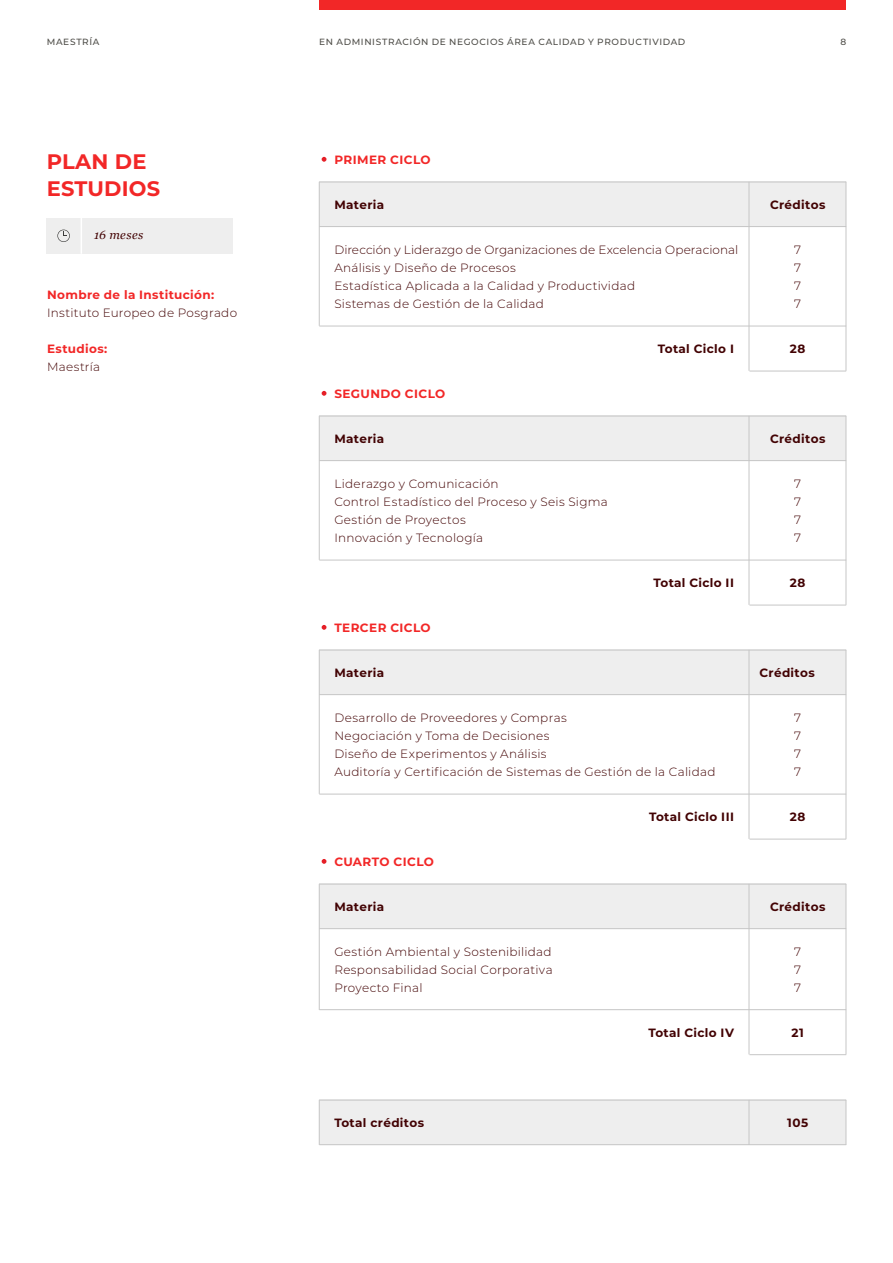
<style>
.page{position:relative;width:893px;height:1263px;background:#fff}
.page>*{position:absolute;margin:0;border:0;box-sizing:border-box;transform-origin:0 0}
.t1{font:700 21px/27px "Montserrat";letter-spacing:.01em;color:#f22727}
.t2{font:300 12px/18px "Montserrat";letter-spacing:.02em;color:#420203;text-align:justify}
.t3{font:700 12px "Montserrat";letter-spacing:.025em;color:#420203}
.t4{font:700 12px "Montserrat";letter-spacing:.03em;color:#f22727}
.t5{font:italic 12px "Georgia";letter-spacing:.035em;color:#420203}
.t6{font:500 9px "Montserrat";letter-spacing:.07em;color:#4e4d48}
</style>
<div class="page">
<div style="left:319px;top:0;width:527px;height:10px;background:#f22727"></div>
<div style="left:319px;top:182px;width:527px;height:45px;background:#eee"></div>
<div style="left:319px;top:416px;width:527px;height:45px;background:#eee"></div>
<div style="left:319px;top:650px;width:527px;height:45px;background:#eee"></div>
<div style="left:319px;top:884px;width:527px;height:45px;background:#eee"></div>
<div style="left:319px;top:1100px;width:527px;height:45px;background:#eee"></div>
<div style="left:47px;top:218px;width:186px;height:36px;background:#eee"></div>
<svg style="left:57px;top:230px;width:13px;height:12px"></svg>
<hr style="left:81px;top:218px;width:1px;height:36px;background:#fff">
<hr style="left:319px;top:182px;width:527px;height:1px;background:#c6c6c6">
<hr style="left:319px;top:416px;width:527px;height:1px;background:#c6c6c6">
<hr style="left:319px;top:650px;width:527px;height:1px;background:#c6c6c6">
<hr style="left:319px;top:884px;width:527px;height:1px;background:#c6c6c6">
<hr style="left:319px;top:1100px;width:527px;height:1px;background:#c6c6c6">
<hr style="left:319px;top:226px;width:527px;height:1px;background:#c6c6c6">
<hr style="left:319px;top:460px;width:527px;height:1px;background:#c6c6c6">
<hr style="left:319px;top:694px;width:527px;height:1px;background:#c6c6c6">
<hr style="left:319px;top:928px;width:527px;height:1px;background:#c6c6c6">
<hr style="left:319px;top:1144px;width:527px;height:1px;background:#c6c6c6">
<hr style="left:319px;top:326px;width:527px;height:1px;background:#c6c6c6">
<hr style="left:319px;top:560px;width:527px;height:1px;background:#c6c6c6">
<hr style="left:319px;top:794px;width:527px;height:1px;background:#c6c6c6">
<hr style="left:319px;top:1009px;width:527px;height:1px;background:#c6c6c6">
<hr style="left:749px;top:371px;width:97px;height:1px;background:#c6c6c6">
<hr style="left:749px;top:605px;width:97px;height:1px;background:#c6c6c6">
<hr style="left:749px;top:839px;width:97px;height:1px;background:#c6c6c6">
<hr style="left:749px;top:1054px;width:97px;height:1px;background:#c6c6c6">
<svg style="left:322px;top:157px;width:4px;height:5px"></svg>
<svg style="left:322px;top:391px;width:4px;height:5px"></svg>
<svg style="left:322px;top:625px;width:4px;height:5px"></svg>
<svg style="left:322px;top:859px;width:4px;height:5px"></svg>
<hr style="left:749px;top:182px;width:1px;height:189px;background:#c6c6c6">
<hr style="left:749px;top:416px;width:1px;height:189px;background:#c6c6c6">
<hr style="left:749px;top:650px;width:1px;height:189px;background:#c6c6c6">
<hr style="left:749px;top:884px;width:1px;height:170px;background:#c6c6c6">
<hr style="left:749px;top:1100px;width:1px;height:45px;background:#c6c6c6">
<hr style="left:846px;top:182px;width:1px;height:189px;background:#c6c6c6">
<hr style="left:846px;top:416px;width:1px;height:189px;background:#c6c6c6">
<hr style="left:846px;top:650px;width:1px;height:189px;background:#c6c6c6">
<hr style="left:846px;top:884px;width:1px;height:170px;background:#c6c6c6">
<hr style="left:846px;top:1100px;width:1px;height:45px;background:#c6c6c6">
<hr style="left:319px;top:182px;width:1px;height:144px;background:#c6c6c6">
<hr style="left:319px;top:416px;width:1px;height:144px;background:#c6c6c6">
<hr style="left:319px;top:650px;width:1px;height:144px;background:#c6c6c6">
<hr style="left:319px;top:884px;width:1px;height:126px;background:#c6c6c6">
<hr style="left:319px;top:1100px;width:1px;height:45px;background:#c6c6c6">
<p class="t6" style="left:47px;top:36px;width:54px">MAESTRÍA</p>
<p class="t6" style="left:319px;top:36px;width:368px">EN ADMINISTRACIÓN DE NEGOCIOS ÁREA CALIDAD Y PRODUCTIVIDAD</p>
<p class="t6" style="left:840px;top:36px;width:7px">8</p>
<h1 class="t1" style="left:47px;top:147px;width:115px">PLAN DE<br>ESTUDIOS</h1>
<p class="t5" style="left:94px;top:226px;width:51px">16 meses</p>
<p class="t4" style="left:47px;top:286px;width:169px">Nombre de la Institución:</p>
<p class="t2" style="left:47px;top:303px;width:192px">Instituto Europeo de Posgrado</p>
<p class="t4" style="left:47px;top:340px;width:62px">Estudios:</p>
<p class="t2" style="left:47px;top:357px;width:55px">Maestría</p>
<p class="t4" style="left:334px;top:151px;width:98px">PRIMER CICLO</p>
<p class="t3" style="left:334px;top:196px;width:51px">Materia</p>
<p class="t3" style="left:770px;top:196px;width:57px">Créditos</p>
<p class="t2" style="left:334px;top:240px;width:405px;text-align:left">Dirección y Liderazgo de Organizaciones de Excelencia Operacional Análisis y Diseño de Procesos<br>Estadística Aplicada a la Calidad y Productividad<br>Sistemas de Gestión de la Calidad</p>
<p class="t2" style="left:794px;top:240px;width:8px">7<br>7<br>7<br>7</p>
<p class="t3" style="left:658px;top:340px;width:78px">Total Ciclo I</p>
<p class="t3" style="left:790px;top:340px;width:17px">28</p>
<p class="t4" style="left:334px;top:385px;width:112px">SEGUNDO CICLO</p>
<p class="t3" style="left:334px;top:430px;width:51px">Materia</p>
<p class="t3" style="left:770px;top:430px;width:57px">Créditos</p>
<p class="t2" style="left:334px;top:474px;width:275px;text-align:left">Liderazgo y Comunicación<br>Control Estadístico del Proceso y Seis Sigma<br>Gestión de Proyectos<br>Innovación y Tecnología</p>
<p class="t2" style="left:794px;top:474px;width:8px">7<br>7<br>7<br>7</p>
<p class="t3" style="left:653px;top:574px;width:82px">Total Ciclo II</p>
<p class="t3" style="left:790px;top:574px;width:17px">28</p>
<p class="t4" style="left:334px;top:619px;width:98px">TERCER CICLO</p>
<p class="t3" style="left:334px;top:664px;width:51px">Materia</p>
<p class="t3" style="left:759px;top:664px;width:57px">Créditos</p>
<p class="t2" style="left:334px;top:708px;width:383px;text-align:left">Desarrollo de Proveedores y Compras<br>Negociación y Toma de Decisiones<br>Diseño de Experimentos y Análisis<br>Auditoría y Certificación de Sistemas de Gestión de la Calidad</p>
<p class="t2" style="left:794px;top:708px;width:8px">7<br>7<br>7<br>7</p>
<p class="t3" style="left:649px;top:808px;width:86px">Total Ciclo III</p>
<p class="t3" style="left:790px;top:808px;width:17px">28</p>
<p class="t4" style="left:334px;top:853px;width:101px">CUARTO CICLO</p>
<p class="t3" style="left:334px;top:898px;width:51px">Materia</p>
<p class="t3" style="left:770px;top:898px;width:57px">Créditos</p>
<p class="t2" style="left:334px;top:942px;width:220px">Gestión Ambiental y Sostenibilidad Responsabilidad Social Corporativa Proyecto Final</p>
<p class="t2" style="left:794px;top:942px;width:8px">7<br>7<br>7</p>
<p class="t3" style="left:648px;top:1024px;width:87px">Total Ciclo IV</p>
<p class="t3" style="left:792px;top:1024px;width:14px">21</p>
<p class="t3" style="left:334px;top:1114px;width:91px">Total créditos</p>
<p class="t3" style="left:787px;top:1114px;width:23px">105</p>
</div>
